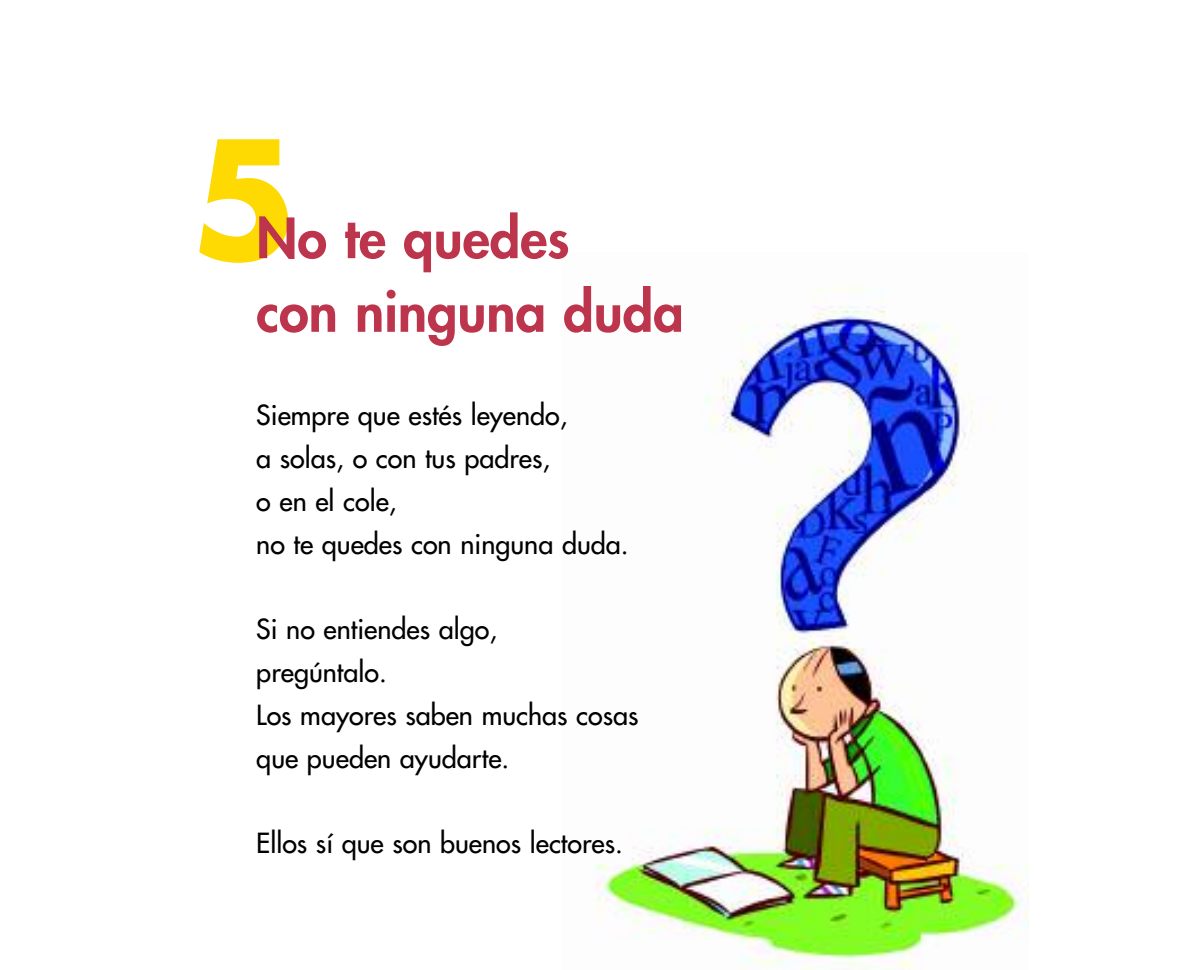
<style>
.page{position:relative;width:1200px;height:970px;background:#fff}
.page>*{position:absolute;margin:0;border:0;box-sizing:border-box;transform-origin:0 0}
.t1{font:700 157.5px "Futura";color:#ffd902}
.t2{font:800 54px/73.6px "Futura";color:#bc354c}
.t3{font:27px/42.8px "Futura";color:#000}
</style>
<div class="page">
<img style="left:595px;top:288px;width:433px;height:681px">
<h1 class="t1" style="left:190px;top:127px;width:110px">5</h1>
<h2 class="t2" style="left:256px;top:205px;width:429px">No te quedes<br>con ninguna duda</h2>
<p class="t3" style="left:256px;top:396px;width:374px">Siempre que estés leyendo,<br>a solas, o con tus padres,<br>o en el cole,<br>no te quedes con ninguna duda.</p>
<p class="t3" style="left:256px;top:609px;width:383px">Si no entiendes algo,<br>pregúntalo.<br>Los mayores saben muchas cosas que pueden ayudarte.</p>
<p class="t3" style="left:256px;top:823px;width:368px">Ellos sí que son buenos lectores.</p>
</div>
